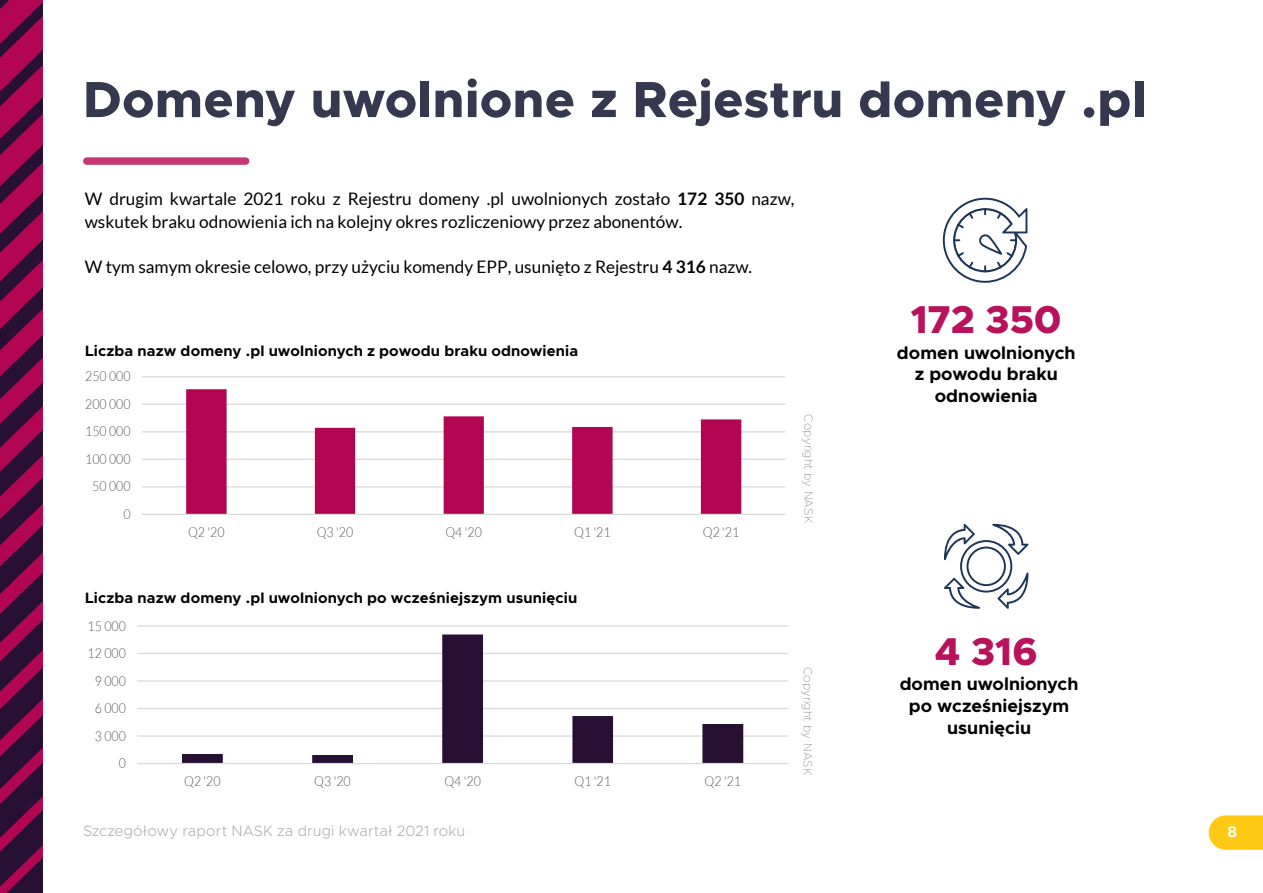
<style>
.page{position:relative;width:1263px;height:893px;background:#fff}
.page>*{position:absolute;margin:0;border:0;box-sizing:border-box;transform-origin:0 0}
.t1{font:800 51px "Metropolis";letter-spacing:.01em;color:#35384e}
.t2{font:800 39px "Metropolis";color:#b7125b}
.t3{font:700 18px/21.6px "Metropolis";letter-spacing:.005em;color:#000;text-align:center}
.t4{font:17.25px/22.5px "Lato";color:#000}
.t5{font:700 15px "Metropolis";letter-spacing:.01em;color:#000}
.t6{font:300 15px "Metropolis";letter-spacing:.01em;color:#b3b2b2}
.t7{font:700 15px "SF Pro Display";color:#fff}
.t8{font:300 13.65px "Lato";color:#595959;scale:.91 1}
.t9{font:100 12px "Metropolis";letter-spacing:.01em;color:#878787}
.s1{font-weight:700}
</style>
<div class="page">
<svg style="left:1209px;top:815px;width:54px;height:35px;background:#ffcd27"></svg>
<div style="left:87px;top:157px;width:159px;height:8px;background:#c23774"></div>
<svg style="left:943px;top:198px;width:84px;height:85px"></svg>
<svg style="left:944px;top:524px;width:84px;height:85px"></svg>
<hr style="left:142px;top:376px;width:643px;height:1px;background:#d9d9d9">
<hr style="left:142px;top:404px;width:643px;height:1px;background:#d9d9d9">
<hr style="left:142px;top:431px;width:643px;height:1px;background:#d9d9d9">
<hr style="left:142px;top:459px;width:643px;height:1px;background:#d9d9d9">
<hr style="left:142px;top:486px;width:643px;height:1px;background:#d9d9d9">
<svg style="left:186px;top:389px;width:555px;height:125px"></svg>
<hr style="left:142px;top:514px;width:643px;height:1px;background:#d9d9d9">
<hr style="left:137px;top:625px;width:651px;height:1px;background:#d9d9d9">
<hr style="left:137px;top:653px;width:651px;height:1px;background:#d9d9d9">
<hr style="left:137px;top:680px;width:651px;height:2px;background:#d9d9d9">
<hr style="left:137px;top:708px;width:651px;height:1px;background:#d9d9d9">
<hr style="left:137px;top:735px;width:651px;height:2px;background:#d9d9d9">
<svg style="left:182px;top:634px;width:561px;height:129px"></svg>
<hr style="left:137px;top:763px;width:651px;height:1px;background:#d9d9d9">
<img style="left:0;top:0;width:42px;height:893px">
<h1 class="t1" style="left:83px;top:67px;width:1065px">Domeny uwolnione z Rejestru domeny .pl</h1>
<p class="t4" style="left:85px;top:188px;width:711px">W drugim kwartale 2021 roku z Rejestru domeny .pl uwolnionych zostało <span class="s1">172 350</span> nazw, wskutek braku odnowienia ich na kolejny okres rozliczeniowy przez abonentów.</p>
<p class="t4" style="left:85px;top:255px;width:669px">W tym samym okresie celowo, przy użyciu komendy EPP, usunięto z Rejestru <span class="s1">4 316</span> nazw.</p>
<p class="t5" style="left:85px;top:342px;width:495px">Liczba nazw domeny .pl uwolnionych z powodu braku odnowienia</p>
<p class="t8" style="left:85px;top:369px;width:51px">250 000</p>
<p class="t8" style="left:85px;top:397px;width:51px">200 000</p>
<p class="t8" style="left:85px;top:424px;width:51px">150 000</p>
<p class="t8" style="left:85px;top:452px;width:51px">100 000</p>
<p class="t8" style="left:92px;top:479px;width:44px">50 000</p>
<p class="t8" style="left:123px;top:507px;width:9px">0</p>
<p class="t8" style="left:188px;top:525px;width:42px">Q2 '20</p>
<p class="t8" style="left:317px;top:525px;width:42px">Q3 '20</p>
<p class="t8" style="left:445px;top:525px;width:42px">Q4 '20</p>
<p class="t8" style="left:574px;top:525px;width:42px">Q1 '21</p>
<p class="t8" style="left:703px;top:525px;width:42px">Q2 '21</p>
<p class="t5" style="left:85px;top:588px;width:494px">Liczba nazw domeny .pl uwolnionych po wcześniejszym usunięciu</p>
<p class="t8" style="left:88px;top:618px;width:44px">15 000</p>
<p class="t8" style="left:88px;top:646px;width:44px">12 000</p>
<p class="t8" style="left:95px;top:673px;width:36px">9 000</p>
<p class="t8" style="left:95px;top:701px;width:36px">6 000</p>
<p class="t8" style="left:95px;top:728px;width:36px">3 000</p>
<p class="t8" style="left:119px;top:756px;width:9px">0</p>
<p class="t8" style="left:184px;top:774px;width:42px">Q2 '20</p>
<p class="t8" style="left:314px;top:774px;width:42px">Q3 '20</p>
<p class="t8" style="left:444px;top:774px;width:42px">Q4 '20</p>
<p class="t8" style="left:574px;top:774px;width:42px">Q1 '21</p>
<p class="t8" style="left:705px;top:774px;width:42px">Q2 '21</p>
<p class="t9" style="left:816px;top:414px;width:110px;rotate:90deg">Copyright by NASK</p>
<p class="t9" style="left:815px;top:666px;width:110px;rotate:90deg">Copyright by NASK</p>
<h2 class="t2" style="left:911px;top:295px;width:152px">172 350</h2>
<p class="t3" style="left:897px;top:342px;width:180px">domen uwolnionych z powodu braku odnowienia</p>
<h2 class="t2" style="left:935px;top:626px;width:104px">4 316</h2>
<p class="t3" style="left:900px;top:673px;width:180px">domen uwolnionych po wcześniejszym usunięciu</p>
<p class="t6" style="left:83px;top:822px;width:384px">Szczegółowy raport NASK za drugi kwartał 2021 roku</p>
<p class="t7" style="left:1227px;top:821px;width:11px">8</p>
</div>
